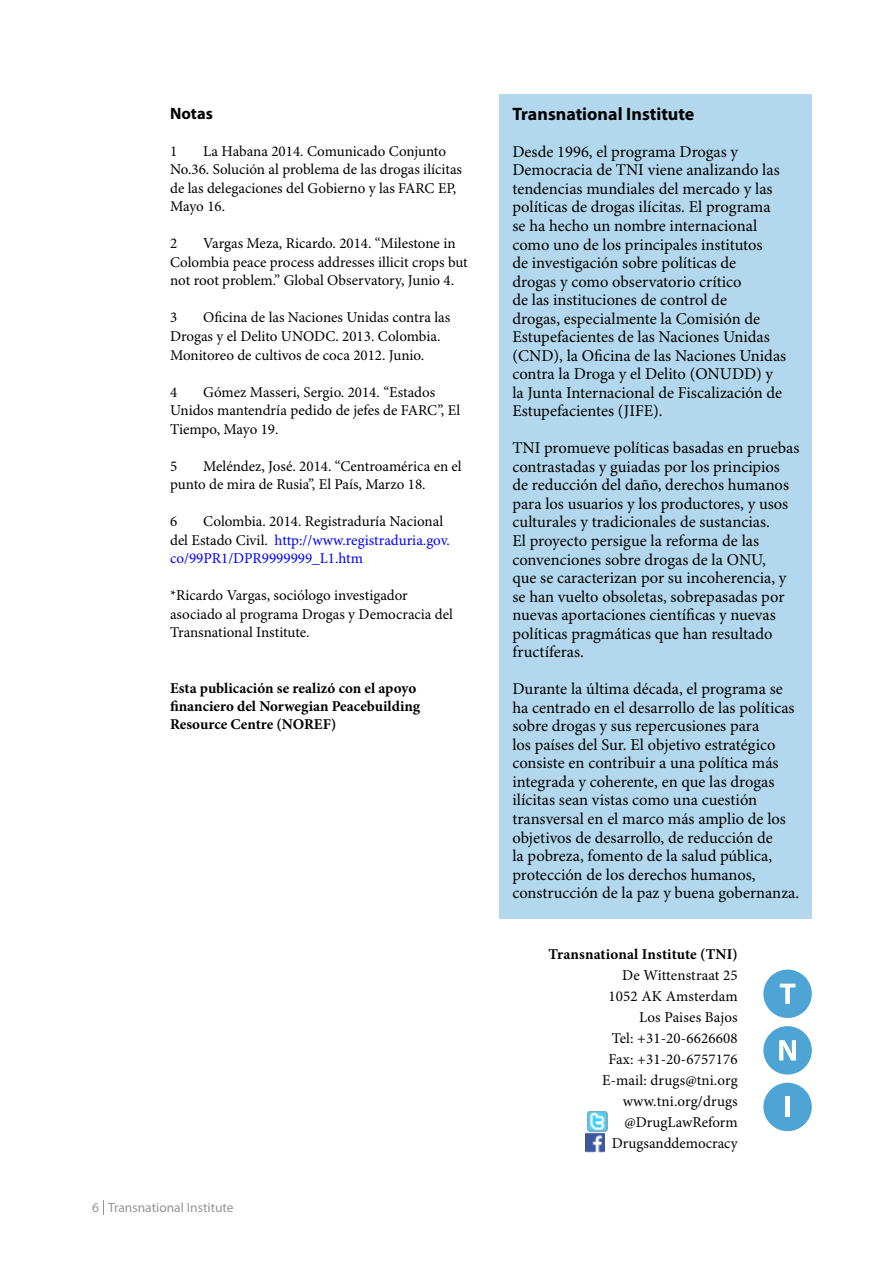
<style>
.page{position:relative;width:893px;height:1263px;background:#fff}
.page>*{position:absolute;margin:0;border:0;box-sizing:border-box;transform-origin:0 0}
.t1{font:700 18px "Myriad Pro";color:#000}
.t2{font:16.5px/18.6px "Minion Pro";color:#000}
.t3{font:700 16.5px "Myriad Pro";color:#000}
.t4{font:15px/21px "Minion Pro";color:#000}
.t5{font:700 15px/18px "Minion Pro";color:#000}
.t6{font:15px/18.6px "Minion Pro";color:#00f}
.t7{font:13.5px "Myriad Pro";color:#939598}
.s1{color:#000}
</style>
<div class="page">
<svg style="left:103px;top:1200px;width:1px;height:15px"></svg>
<img style="left:587px;top:1111px;width:20px;height:21px">
<img style="left:585px;top:1132px;width:19px;height:21px">
<div style="left:500px;top:94px;width:312px;height:824px;background:#b3d8ed"></div>
<div style="left:763px;top:969px;width:49px;height:49px;background:#4da4d5;border-radius:50%"></div>
<svg style="left:780px;top:984px;width:15px;height:20px"></svg>
<div style="left:763px;top:1026px;width:49px;height:48px;background:#4da4d5;border-radius:50%"></div>
<svg style="left:779px;top:1040px;width:17px;height:20px"></svg>
<div style="left:763px;top:1083px;width:49px;height:48px;background:#4da4d5;border-radius:50%"></div>
<div style="left:785px;top:1097px;width:5px;height:20px;background:#fff"></div>
<p class="t3" style="left:170px;top:102px;width:44px">Notas</p>
<p class="t4" style="left:170px;top:141px;width:9px">1</p>
<p class="t4" style="left:170px;top:142px;width:293px;line-height:18.5px;text-indent:33px">La Habana 2014. Comunicado Conjunto No.36. Solución al problema de las drogas ilícitas de las delegaciones del Gobierno y las FARC EP, Mayo 16.</p>
<p class="t4" style="left:170px;top:234px;width:9px">2</p>
<p class="t4" style="left:170px;top:235px;width:299px;line-height:18.6px;text-indent:33px">Vargas Meza, Ricardo. 2014. “Milestone in<br>Colombia peace process addresses illicit crops but not root problem.” Global Observatory, Junio 4.</p>
<p class="t4" style="left:170px;top:308px;width:9px">3</p>
<p class="t4" style="left:170px;top:309px;width:282px;line-height:18.5px;text-indent:33px">Oficina de las Naciones Unidas contra las<br>Drogas y el Delito UNODC. 2013. Colombia.<br>Monitoreo de cultivos de coca 2012. Junio.</p>
<p class="t4" style="left:170px;top:382px;width:9px">4</p>
<p class="t4" style="left:170px;top:383px;width:292px;line-height:18.6px;text-indent:33px">Gómez Masseri, Sergio. 2014. “Estados<br>Unidos mantendría pedido de jefes de FARC”, El<br>Tiempo, Mayo 19.</p>
<p class="t4" style="left:170px;top:456px;width:9px">5</p>
<p class="t4" style="left:170px;top:457px;width:293px;line-height:18.6px;text-indent:33px">Meléndez, José. 2014. “Centroamérica en el punto de mira de Rusia”, El País, Marzo 18.</p>
<p class="t4" style="left:170px;top:512px;width:9px">6</p>
<p class="t6" style="left:170px;top:513px;width:281px;text-indent:33px"><span class="s1">Colombia. 2014. Registraduría Nacional del Estado Civil.</span> http://www.registraduria.gov. co/99PR1/DPR9999999_L1.htm</p>
<p class="t4" style="left:170px;top:587px;width:284px;line-height:18.5px">*Ricardo Vargas, sociólogo investigador asociado al programa Drogas y Democracia del<br>Transnational Institute.</p>
<p class="t5" style="left:170px;top:679px;width:252px">Esta publicación se realizó con el apoyo financiero del Norwegian Peacebuilding<br>Resource Centre (NOREF)</p>
<p class="t7" style="left:92px;top:1199px;width:143px">6 Transnational Institute</p>
<p class="t1" style="left:512px;top:102px;width:184px">Transnational Institute</p>
<p class="t2" style="left:512px;top:143px;width:275px">Desde 1996, el programa Drogas y Democracia de TNI viene analizando las tendencias mundiales del mercado y las políticas de drogas ilícitas. El programa se ha hecho un nombre internacional como uno de los principales institutos<br>de investigación sobre políticas de<br>drogas y como observatorio crítico<br>de las instituciones de control de<br>drogas, especialmente la Comisión de Estupefacientes de las Naciones Unidas (CND), la Oficina de las Naciones Unidas contra la Droga y el Delito (ONUDD) y la Junta Internacional de Fiscalización de Estupefacientes (JIFE).</p>
<p class="t2" style="left:512px;top:439px;width:288px">TNI promueve políticas basadas en pruebas contrastadas y guiadas por los principios de reducción del daño, derechos humanos para los usuarios y los productores, y usos culturales y tradicionales de sustancias.<br>El proyecto persigue la reforma de las convenciones sobre drogas de la ONU,<br>que se caracterizan por su incoherencia, y se han vuelto obsoletas, sobrepasadas por nuevas aportaciones científicas y nuevas políticas pragmáticas que han resultado fructíferas.</p>
<p class="t2" style="left:512px;top:680px;width:288px">Durante la última década, el programa se ha centrado en el desarrollo de las políticas sobre drogas y sus repercusiones para<br>los países del Sur. El objetivo estratégico consiste en contribuir a una política más integrada y coherente, en que las drogas ilícitas sean vistas como una cuestión transversal en el marco más amplio de los objetivos de desarrollo, de reducción de<br>la pobreza, fomento de la salud pública, protección de los derechos humanos, construcción de la paz y buena gobernanza.</p>
<p class="t5" style="left:549px;top:946px;width:191px">Transnational Institute (TNI)</p>
<p class="t4" style="left:602px;top:965px;width:137px;text-align:right">De Wittenstraat 25<br>1052 AK Amsterdam<br>Los Paises Bajos<br>Tel: +31-20-6626608<br>Fax: +31-20-6757176<br>E-mail: drugs@tni.org www.tni.org/drugs @DrugLawReform<br>Drugsanddemocracy</p>
</div>
